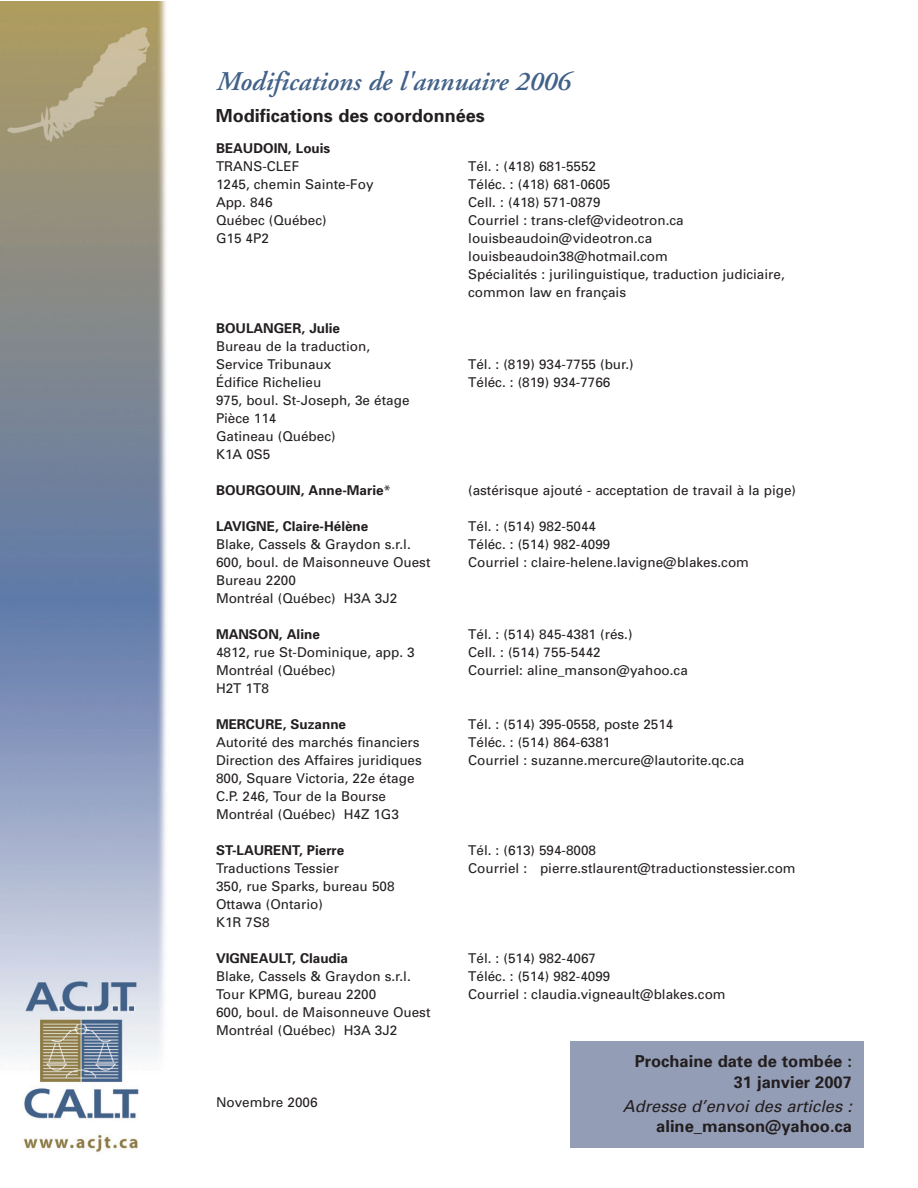
<style>
.page{position:relative;width:918px;height:1188px;background:#fff}
.page>*{position:absolute;margin:0;border:0;box-sizing:border-box;transform-origin:0 0}
.t1{font:italic 600 27px "Adobe Garamond";color:#426188}
.t2{font:700 18px "Univers";color:#231f20}
.t3{font:700 16.5px/20.1px "Univers";color:#231f20;text-align:right}
.t4{font:italic 16.5px "Univers";color:#231f20}
.t5{font:13.5px/18px "Univers";color:#231f20}
.t6{font:700 13.5px "Univers";color:#231f20}
.s1{font-weight:400}
</style>
<div class="page">
<img style="left:0;top:2px;width:571px;height:1150px">
<div style="left:571px;top:1041px;width:293px;height:107px;background:#949db6"></div>
<h1 class="t1" style="left:216px;top:70px;width:355px">Modifications de l'annuaire 2006</h1>
<h2 class="t2" style="left:216px;top:109px;width:270px">Modifications des coordonnées</h2>
<p class="t6" style="left:216px;top:143px;width:116px">BEAUDOIN, Louis</p>
<p class="t5" style="left:216px;top:158px;width:85px">TRANS-CLEF</p>
<p class="t5" style="left:468px;top:158px;width:129px">Tél. : (418) 681-5552</p>
<p class="t5" style="left:216px;top:176px;width:159px">1245, chemin Sainte-Foy</p>
<p class="t5" style="left:468px;top:176px;width:144px">Téléc. : (418) 681-0605</p>
<p class="t5" style="left:216px;top:194px;width:58px">App. 846</p>
<p class="t5" style="left:468px;top:194px;width:134px">Cell. : (418) 571-0879</p>
<p class="t5" style="left:216px;top:212px;width:112px">Québec (Québec)</p>
<p class="t5" style="left:468px;top:212px;width:217px">Courriel : trans-clef@videotron.ca</p>
<p class="t5" style="left:216px;top:230px;width:54px">G15 4P2</p>
<p class="t5" style="left:468px;top:230px;width:318px">louisbeaudoin@videotron.ca louisbeaudoin38@hotmail.com<br>Spécialités : jurilinguistique, traduction judiciaire, common law en français</p>
<p class="t6" style="left:216px;top:323px;width:126px">BOULANGER, Julie</p>
<p class="t5" style="left:216px;top:338px;width:156px">Bureau de la traduction,<br>Service Tribunaux</p>
<p class="t5" style="left:468px;top:356px;width:167px">Tél. : (819) 934-7755 (bur.)</p>
<p class="t5" style="left:216px;top:374px;width:107px">Édifice Richelieu</p>
<p class="t5" style="left:468px;top:374px;width:144px">Téléc. : (819) 934-7766</p>
<p class="t5" style="left:216px;top:392px;width:195px">975, boul. St-Joseph, 3e étage<br>Pièce 114<br>Gatineau (Québec)<br>K1A 0S5</p>
<p class="t6" style="left:216px;top:485px;width:177px">BOURGOUIN, Anne-Marie<span class="s1">*</span></p>
<p class="t5" style="left:468px;top:482px;width:329px">(astérisque ajouté - acceptation de travail à la pige)</p>
<p class="t6" style="left:216px;top:521px;width:154px">LAVIGNE, Claire-Hélène</p>
<p class="t5" style="left:468px;top:518px;width:129px">Tél. : (514) 982-5044</p>
<p class="t5" style="left:216px;top:536px;width:196px">Blake, Cassels &amp; Graydon s.r.l.</p>
<p class="t5" style="left:468px;top:536px;width:144px">Téléc. : (514) 982-4099</p>
<p class="t5" style="left:216px;top:554px;width:216px">600, boul. de Maisonneuve Ouest</p>
<p class="t5" style="left:468px;top:554px;width:282px">Courriel : claire-helene.lavigne@blakes.com</p>
<p class="t5" style="left:216px;top:572px;width:183px">Bureau 2200<br>Montréal (Québec) H3A 3J2</p>
<p class="t6" style="left:216px;top:629px;width:105px">MANSON, Aline</p>
<p class="t5" style="left:468px;top:626px;width:166px">Tél. : (514) 845-4381 (rés.)</p>
<p class="t5" style="left:216px;top:644px;width:200px">4812, rue St-Dominique, app. 3</p>
<p class="t5" style="left:468px;top:644px;width:134px">Cell. : (514) 755-5442</p>
<p class="t5" style="left:216px;top:662px;width:121px">Montréal (Québec)</p>
<p class="t5" style="left:468px;top:662px;width:221px">Courriel: aline_manson@yahoo.ca</p>
<p class="t5" style="left:216px;top:680px;width:54px">H2T 1T8</p>
<p class="t6" style="left:216px;top:719px;width:132px">MERCURE, Suzanne</p>
<p class="t5" style="left:468px;top:716px;width:207px">Tél. : (514) 395-0558, poste 2514</p>
<p class="t5" style="left:216px;top:734px;width:205px">Autorité des marchés financiers</p>
<p class="t5" style="left:468px;top:734px;width:144px">Téléc. : (514) 864-6381</p>
<p class="t5" style="left:216px;top:752px;width:207px">Direction des Affaires juridiques</p>
<p class="t5" style="left:468px;top:752px;width:278px">Courriel : suzanne.mercure@lautorite.qc.ca</p>
<p class="t5" style="left:216px;top:770px;width:200px">800, Square Victoria, 22e étage<br>C.P. 246, Tour de la Bourse<br>Montréal (Québec) H4Z 1G3</p>
<p class="t6" style="left:216px;top:845px;width:130px">ST-LAURENT, Pierre</p>
<p class="t5" style="left:468px;top:842px;width:129px">Tél. : (613) 594-8008</p>
<p class="t5" style="left:216px;top:860px;width:124px">Traductions Tessier</p>
<p class="t5" style="left:468px;top:860px;width:329px">Courriel : pierre.stlaurent@traductionstessier.com</p>
<p class="t5" style="left:216px;top:878px;width:180px">350, rue Sparks, bureau 508<br>Ottawa (Ontario)<br>K1R 7S8</p>
<p class="t6" style="left:216px;top:953px;width:134px">VIGNEAULT, Claudia</p>
<p class="t5" style="left:468px;top:950px;width:129px">Tél. : (514) 982-4067</p>
<p class="t5" style="left:216px;top:968px;width:196px">Blake, Cassels &amp; Graydon s.r.l.</p>
<p class="t5" style="left:468px;top:968px;width:144px">Téléc. : (514) 982-4099</p>
<p class="t5" style="left:216px;top:986px;width:162px">Tour KPMG, bureau 2200</p>
<p class="t5" style="left:468px;top:986px;width:259px">Courriel : claudia.vigneault@blakes.com</p>
<p class="t5" style="left:216px;top:1004px;width:216px">600, boul. de Maisonneuve Ouest<br>Montréal (Québec) H3A 3J2</p>
<p class="t5" style="left:216px;top:1094px;width:103px">Novembre 2006</p>
<p class="t3" style="left:635px;top:1053px;width:219px">Prochaine date de tombée :<br>31 janvier 2007</p>
<p class="t4" style="left:623px;top:1100px;width:234px">Adresse d’envoi des articles :</p>
<p class="t3" style="left:656px;top:1118px;width:197px">aline_manson@yahoo.ca</p>
</div>
